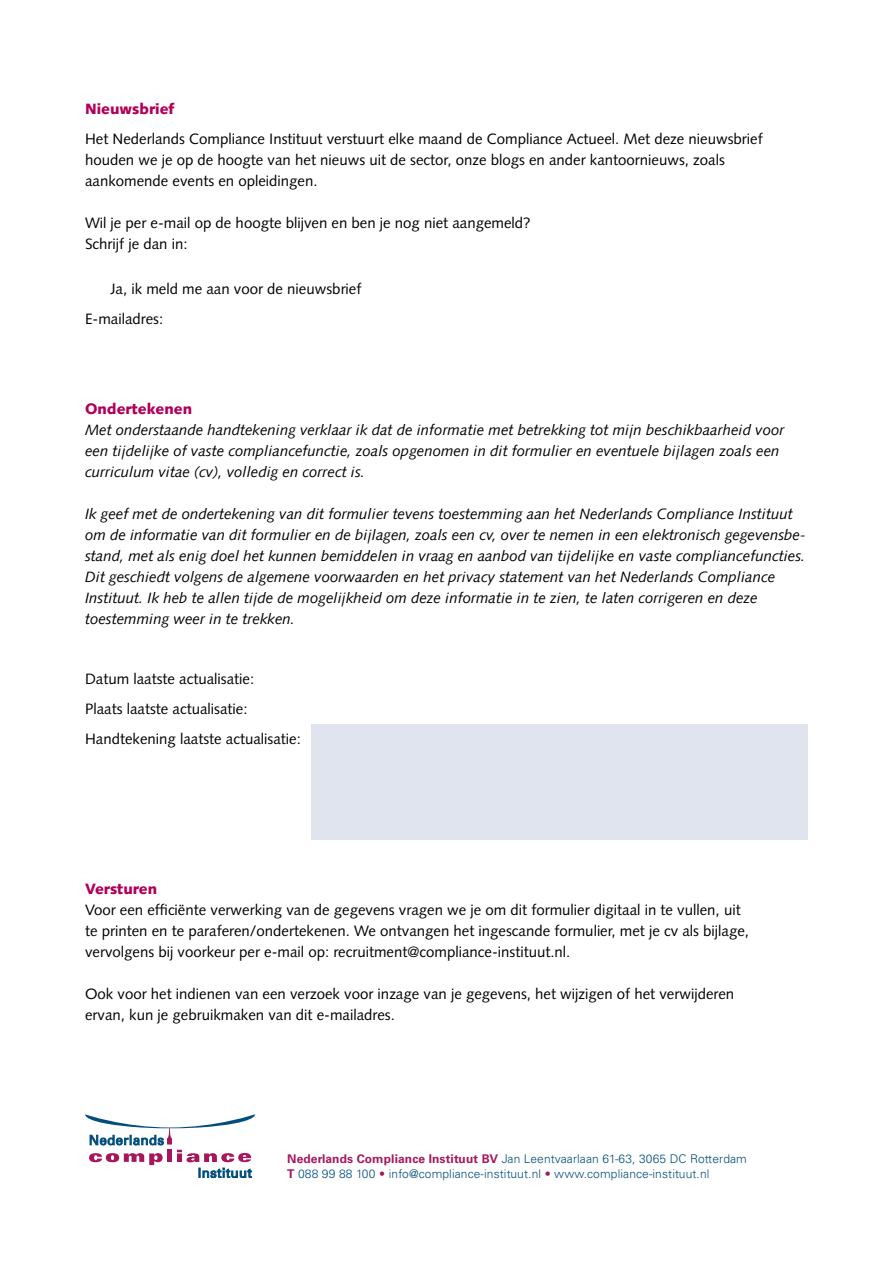
<style>
.page{position:relative;width:893px;height:1263px;background:#fff}
.page>*{position:absolute;margin:0;border:0;box-sizing:border-box;transform-origin:0 0}
.SUBKOP{font:15px/21px "Syntax LT Std";color:#000}
.SUBKOP-2{font:italic 15px/21px "Syntax Com";color:#000}
.SUBKOP-3{font:900 15px "Syntax LT";color:#b10058}
.t1{font:300 12px "Univers LT Std";letter-spacing:.01em;color:#004f7d}
.s1{font-weight:700;color:#a6175c}
.s2{color:#a6175c}
</style>
<div class="page">
<svg style="left:85px;top:1114px;width:170px;height:64px"></svg>
<div style="left:312px;top:724px;width:496px;height:115px;background:#e0e4ef"></div>
<p class="SUBKOP-3" style="left:85px;top:100px;width:91px">Nieuwsbrief</p>
<p class="SUBKOP" style="left:85px;top:128px;width:679px">Het Nederlands Compliance Instituut verstuurt elke maand de Compliance Actueel. Met deze nieuwsbrief</p>
<p class="SUBKOP" style="left:85px;top:149px;width:641px">houden we je op de hoogte van het nieuws uit de sector, onze blogs en ander kantoornieuws, zoals aankomende events en opleidingen.</p>
<p class="SUBKOP" style="left:85px;top:212px;width:447px">Wil je per e-mail op de hoogte blijven en ben je nog niet aangemeld?<br>Schrijf je dan in:</p>
<p class="SUBKOP" style="left:111px;top:278px;width:252px">Ja, ik meld me aan voor de nieuwsbrief</p>
<p class="SUBKOP" style="left:85px;top:308px;width:80px">E-mailadres:</p>
<p class="SUBKOP-3" style="left:85px;top:400px;width:109px">Ondertekenen</p>
<p class="SUBKOP-2" style="left:85px;top:419px;width:701px">Met onderstaande handtekening verklaar ik dat de informatie met betrekking tot mijn beschikbaarheid voor een tijdelijke of vaste compliancefunctie, zoals opgenomen in dit formulier en eventuele bijlagen zoals een curriculum vitae (cv), volledig en correct is.</p>
<p class="SUBKOP-2" style="left:85px;top:503px;width:722px">Ik geef met de ondertekening van dit formulier tevens toestemming aan het Nederlands Compliance Instituut om de informatie van dit formulier en de bijlagen, zoals een cv, over te nemen in een elektronisch gegevensbe&shy;stand, met als enig doel het kunnen bemiddelen in vraag en aanbod van tijdelijke en vaste compliancefuncties.<br>Dit geschiedt volgens de algemene voorwaarden en het privacy statement van het Nederlands Compliance Instituut. Ik heb te allen tijde de mogelijkheid om deze informatie in te zien, te laten corrigeren en deze toestemming weer in te trekken.</p>
<p class="SUBKOP" style="left:85px;top:668px;width:171px">Datum laatste actualisatie:</p>
<p class="SUBKOP" style="left:85px;top:698px;width:164px">Plaats laatste actualisatie:</p>
<p class="SUBKOP" style="left:85px;top:728px;width:217px">Handtekening laatste actualisatie:</p>
<p class="SUBKOP-3" style="left:85px;top:880px;width:74px">Versturen</p>
<p class="SUBKOP" style="left:85px;top:899px;width:657px">Voor een efficiënte verwerking van de gegevens vragen we je om dit formulier digitaal in te vullen, uit</p>
<p class="SUBKOP" style="left:85px;top:920px;width:666px">te printen en te paraferen/ondertekenen. We ontvangen het ingescande formulier, met je cv als bijlage, vervolgens bij voorkeur per e-mail op: recruitment@compliance-instituut.nl.</p>
<p class="SUBKOP" style="left:85px;top:983px;width:651px">Ook voor het indienen van een verzoek voor inzage van je gegevens, het wijzigen of het verwijderen</p>
<p class="SUBKOP" style="left:85px;top:1004px;width:311px">ervan, kun je gebruikmaken van dit e-mailadres.</p>
<p class="t1" style="left:287px;top:1151px;width:461px"><span class="s1">Nederlands Compliance Instituut BV</span> Jan Leentvaarlaan 61-63, 3065 DC Rotterdam</p>
<p class="t1" style="left:287px;top:1166px;width:424px"><span class="s1">T</span> 088 99 88 100 <span class="s2">•</span> info@compliance-instituut.nl <span class="s2">•</span> www.compliance-instituut.nl</p>
</div>
